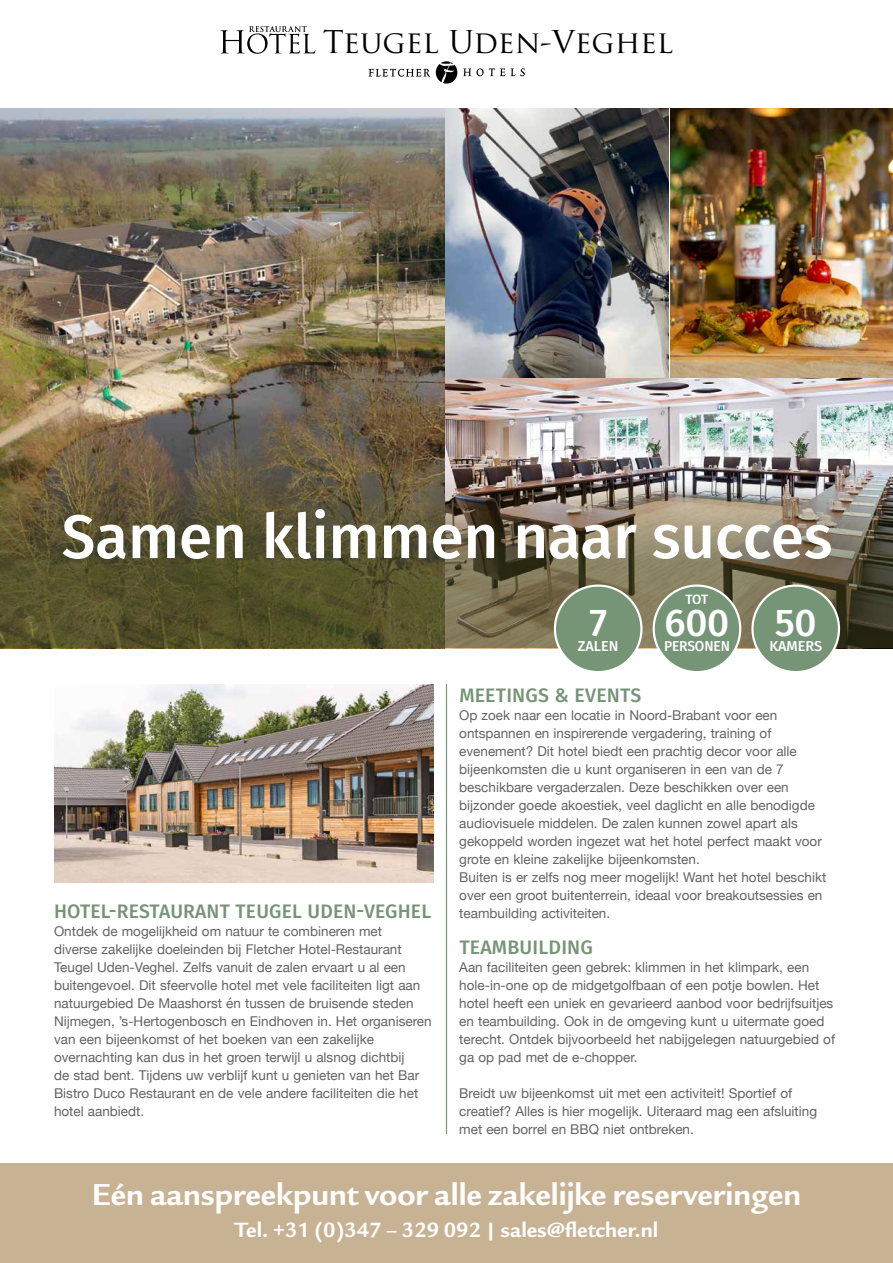
<style>
.page{position:relative;width:893px;height:1263px;background:#fff}
.page>*{position:absolute;margin:0;border:0;box-sizing:border-box;transform-origin:0 0}
.t1{font:500 61.5px "Fira Sans";color:#fff}
.t2{font:500 38.7px "Fira Sans";color:#fff}
.t3{font:700 33px "Legacy Sans ITC Std";color:#fff}
.t4{font:30.6px "Trajan Pro";color:#000}
.t5{font:700 22.5px "Legacy Sans ITC Std";color:#fff}
.t6{font:500 19.5px "Fira Sans";letter-spacing:.01em;color:#769476}
.t7{font:500 14.4px "Fira Sans";letter-spacing:-.005em;color:#fff}
.t8{font:500 14.4px "Fira Sans";letter-spacing:-.005em;color:#fff;scale:.96 1}
.t9{font:13.5px/18px "Helvetica Neue";color:#646363}
.t10{font:500 13.5px "Fira Sans";color:#fff}
</style>
<div class="page">
<hr style="left:446px;top:684px;width:1px;height:450px;background:#769476">
<img style="left:446px;top:108px;width:223px;height:269px">
<img style="left:446px;top:379px;width:447px;height:97px">
<img style="left:670px;top:108px;width:223px;height:269px">
<img style="left:0;top:108px;width:444px;height:368px">
<img style="left:54px;top:685px;width:380px;height:197px">
<img style="left:0;top:476px;width:893px;height:172px">
<div style="left:752px;top:586px;width:87px;height:86px;background:#769476;border-radius:50%"></div>
<div style="left:751px;top:584px;width:89px;height:89px;border:2px solid #fff;border-radius:50%"></div>
<div style="left:555px;top:586px;width:86px;height:86px;background:#769476;border-radius:50%"></div>
<div style="left:554px;top:584px;width:88px;height:89px;border:2px solid #fff;border-radius:50%"></div>
<div style="left:654px;top:586px;width:86px;height:86px;background:#769476;border-radius:50%"></div>
<div style="left:653px;top:584px;width:88px;height:89px;border:2px solid #fff;border-radius:50%"></div>
<div style="left:0;top:1163px;width:893px;height:100px;background:#c8b294"></div>
<svg style="left:436px;top:61px;width:21px;height:23px"></svg>
<svg style="left:368px;top:69px;width:62px;height:8px"></svg>
<svg style="left:463px;top:68px;width:62px;height:8px"></svg>
<svg style="left:220px;top:26px;width:95px;height:28px"></svg>
<h3 class="t4" style="left:323px;top:23px;width:352px">Teugel Uden-Veghel</h3>
<h1 class="t1" style="left:62px;top:487px;width:772px">Samen klimmen naar succes</h1>
<h3 class="t6" style="left:54px;top:896px;width:379px">HOTEL-RESTAURANT TEUGEL UDEN-VEGHEL</h3>
<p class="t9" style="left:54px;top:923px;width:379px">Ontdek de mogelijkheid om natuur te combineren met<br>diverse zakelijke doeleinden bij Fletcher Hotel-Restaurant Teugel Uden-Veghel. Zelfs vanuit de zalen ervaart u al een buitengevoel. Dit sfeervolle hotel met vele faciliteiten ligt aan natuurgebied De Maashorst én tussen de bruisende steden Nijmegen, ’s-Hertogenbosch en Eindhoven in. Het organiseren van een bijeenkomst of het boeken van een zakelijke overnachting kan dus in het groen terwijl u alsnog dichtbij<br>de stad bent. Tijdens uw verblijf kunt u genieten van het Bar Bistro Duco Restaurant en de vele andere faciliteiten die het hotel aanbiedt.</p>
<h2 class="t2" style="left:589px;top:592px;width:19px">7</h2>
<p class="t7" style="left:578px;top:634px;width:42px">ZALEN</p>
<p class="t10" style="left:686px;top:589px;width:24px">TOT</p>
<h2 class="t2" style="left:665px;top:592px;width:66px">600</h2>
<p class="t8" style="left:664px;top:634px;width:70px">PERSONEN</p>
<h2 class="t2" style="left:775px;top:592px;width:43px">50</h2>
<p class="t7" style="left:769px;top:634px;width:54px">KAMERS</p>
<h3 class="t6" style="left:459px;top:680px;width:183px">MEETINGS &amp; EVENTS</h3>
<p class="t9" style="left:459px;top:707px;width:369px">Op zoek naar een locatie in Noord-Brabant voor een ontspannen en inspirerende vergadering, training of evenement? Dit hotel biedt een prachtig decor voor alle bijeenkomsten die u kunt organiseren in een van de 7 beschikbare vergaderzalen. Deze beschikken over een bijzonder goede akoestiek, veel daglicht en alle benodigde audiovisuele middelen. De zalen kunnen zowel apart als gekoppeld worden ingezet wat het hotel perfect maakt voor grote en kleine zakelijke bijeenkomsten.<br>Buiten is er zelfs nog meer mogelijk! Want het hotel beschikt over een groot buitenterrein, ideaal voor breakoutsessies en teambuilding activiteiten.</p>
<h3 class="t6" style="left:459px;top:932px;width:135px">TEAMBUILDING</h3>
<p class="t9" style="left:459px;top:959px;width:377px">Aan faciliteiten geen gebrek: klimmen in het klimpark, een hole-in-one op de midgetgolfbaan of een potje bowlen. Het hotel heeft een uniek en gevarieerd aanbod voor bedrijfsuitjes en teambuilding. Ook in de omgeving kunt u uitermate goed terecht. Ontdek bijvoorbeeld het nabijgelegen natuurgebied of ga op pad met de e-chopper.</p>
<p class="t9" style="left:459px;top:1085px;width:359px">Breidt uw bijeenkomst uit met een activiteit! Sportief of creatief? Alles is hier mogelijk. Uiteraard mag een afsluiting met een borrel en BBQ niet ontbreken.</p>
<h3 class="t3" style="left:92px;top:1176px;width:711px">Eén aanspreekpunt voor alle zakelijke reserveringen</h3>
<h3 class="t5" style="left:235px;top:1217px;width:425px">Tel. +31 (0)347 – 329 092 | sales@fletcher.nl</h3>
</div>
